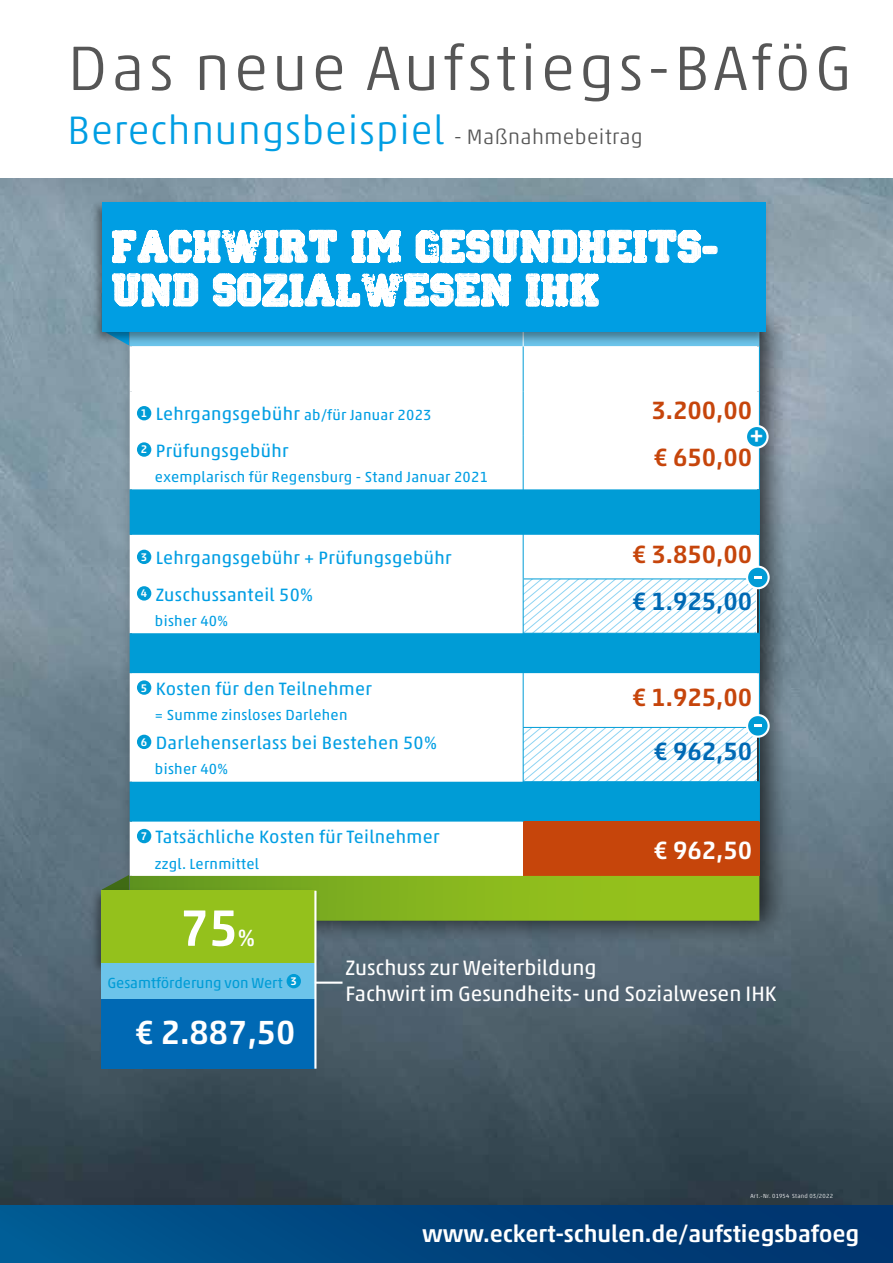
<style>
.page{position:relative;width:893px;height:1263px;background:#fff}
.page>*{position:absolute;margin:0;border:0;box-sizing:border-box;transform-origin:0 0}
.t1{font:300 63.6px "Akko Pro";letter-spacing:.06em;color:#565656}
.t2{font:500 51.9px "Akko Pro";color:#fff}
.t3{font:300 40.35px "Akko Pro";letter-spacing:.02em;color:#009ee3}
.t4{font:500 33.9px "Akko Pro";color:#fff}
.t5{font:33.45px/43.5px "Colleged";color:#fff}
.t6{font:500 25.35px "Akko Pro";color:#c6450b}
.t7{font:500 25.35px "Akko Pro";color:#0069b4}
.t8{font:500 25.35px "Akko Pro";color:#fff}
.t9{font:500 23.85px "Akko Pro";letter-spacing:-.005em;color:#fff}
.t10{font:21.15px/25.5px "Akko Pro";color:#fff}
.t11{font:18.15px "Akko Pro";letter-spacing:.02em;color:#009ee3}
.t12{font:14.85px "Akko Pro";letter-spacing:.02em;color:#009ee3}
.t13{font:14.85px "Akko Pro";color:#009cd6}
.t14{font:300 6px "Akko Pro";letter-spacing:.045em;color:#fff}
.s1{font-size:21.15px;color:#565656}
.s2{font-size:18.15px}
.s3{font-size:23.85px}
</style>
<div class="page">
<img style="left:0;top:179px;width:893px;height:1026px">
<div style="left:0;top:1205px;width:893px;height:58px;background:linear-gradient(to right,#005992,#00306a)"></div>
<div style="left:119px;top:299px;width:672px;height:646px;background:#000;opacity:.75"></div>
<svg style="left:130px;top:391px;width:629px;height:484px"></svg>
<svg style="left:130px;top:489px;width:629px;height:333px"></svg>
<div style="left:523px;top:822px;width:236px;height:54px;background:#c6450b"></div>
<hr style="left:523px;top:391px;width:1px;height:44px;background:#009cd6">
<hr style="left:523px;top:435px;width:1px;height:54px;background:#009cd6">
<hr style="left:523px;top:489px;width:1px;height:46px;background:#009cd6">
<hr style="left:523px;top:633px;width:1px;height:40px;background:#009cd6">
<hr style="left:523px;top:782px;width:1px;height:40px;background:#009cd6">
<hr style="left:759px;top:346px;width:1px;height:45px;background:#009cd6">
<hr style="left:759px;top:391px;width:1px;height:44px;background:#009cd6">
<hr style="left:759px;top:435px;width:1px;height:54px;background:#009cd6">
<hr style="left:759px;top:489px;width:1px;height:46px;background:#009cd6">
<hr style="left:759px;top:535px;width:1px;height:43px;background:#009cd6">
<hr style="left:759px;top:633px;width:1px;height:40px;background:#009cd6">
<hr style="left:759px;top:673px;width:1px;height:54px;background:#009cd6">
<hr style="left:759px;top:782px;width:1px;height:40px;background:#009cd6">
<hr style="left:523px;top:781px;width:237px;height:1px;background:#009cd6">
<hr style="left:523px;top:633px;width:237px;height:1px;background:#009cd6">
<hr style="left:523px;top:535px;width:1px;height:43px;background:#009cd6">
<hr style="left:523px;top:673px;width:1px;height:54px;background:#009cd6">
<div style="left:137px;top:406px;width:14px;height:14px;background:#009cd6;border-radius:50%"></div>
<div style="left:137px;top:442px;width:14px;height:15px;background:#009cd6;border-radius:50%"></div>
<div style="left:137px;top:550px;width:14px;height:14px;background:#009cd6;border-radius:50%"></div>
<div style="left:137px;top:586px;width:14px;height:15px;background:#009cd6;border-radius:50%"></div>
<div style="left:137px;top:680px;width:14px;height:15px;background:#009cd6;border-radius:50%"></div>
<div style="left:137px;top:735px;width:14px;height:14px;background:#009cd6;border-radius:50%"></div>
<div style="left:137px;top:829px;width:14px;height:14px;background:#009cd6;border-radius:50%"></div>
<div style="left:90px;top:199px;width:680px;height:146px;background:#000;opacity:.39"></div>
<div style="left:102px;top:202px;width:663px;height:130px;background:#009ee3"></div>
<svg style="left:112px;top:229px;width:225px;height:34px"></svg>
<svg style="left:352px;top:230px;width:49px;height:33px"></svg>
<svg style="left:416px;top:229px;width:301px;height:34px"></svg>
<svg style="left:102px;top:273px;width:657px;height:118px"></svg>
<svg style="left:102px;top:875px;width:657px;height:50px;background:#84ae25"></svg>
<div style="left:89px;top:887px;width:232px;height:89px;background:#000;opacity:.39"></div>
<div style="left:101px;top:891px;width:215px;height:72px;background:#94c11c"></div>
<svg style="left:746px;top:426px;width:22px;height:22px"></svg>
<div style="left:745px;top:425px;width:24px;height:24px;border:2px solid #fff;border-radius:50%"></div>
<svg style="left:747px;top:715px;width:22px;height:22px"></svg>
<div style="left:746px;top:714px;width:24px;height:24px;border:2px solid #fff;border-radius:50%"></div>
<svg style="left:522px;top:724px;width:240px;height:57px"></svg>
<div style="left:747px;top:567px;width:22px;height:21px;background:#009cd6;border-radius:50%"></div>
<div style="left:746px;top:566px;width:24px;height:23px;border:2px solid #fff;border-radius:50%"></div>
<svg style="left:522px;top:576px;width:240px;height:57px"></svg>
<div style="left:101px;top:963px;width:215px;height:36px;background:#6cc4ea"></div>
<div style="left:287px;top:974px;width:14px;height:14px;background:#009cd6;border-radius:50%"></div>
<div style="left:101px;top:999px;width:215px;height:70px;background:#0069b4"></div>
<hr style="left:314px;top:891px;width:2px;height:178px;background:#fff">
<hr style="left:315px;top:981px;width:27px;height:3px;background:#fff">
<h1 class="t1" style="left:68px;top:30px;width:786px">Das neue Aufstiegs-BAföG</h1>
<h3 class="t3" style="left:68px;top:106px;width:577px">Berechnungsbeispiel <span class="s1">- Maßnahmebeitrag</span></h3>
<h3 class="t5" style="left:111px;top:225px;width:608px">FACHWIRT IM GESUNDHEITS-<br>UND SOZIALWESEN IHK</h3>
<p class="t12" style="left:141px;top:406px;width:292px"><sup>1</sup> <span class="s2">Lehrgangsgebühr</span> ab/für Januar 2023</p>
<h3 class="t6" style="left:651px;top:395px;width:102px">3.200,00</h3>
<p class="t11" style="left:141px;top:439px;width:149px"><sup>2</sup> Prüfungsgebühr</p>
<p class="t12" style="left:155px;top:468px;width:335px">exemplarisch für Regensburg - Stand Januar 2021</p>
<h3 class="t8" style="left:750px;top:419px;width:16px">+</h3>
<h3 class="t6" style="left:654px;top:442px;width:100px">€ 650,00</h3>
<p class="t11" style="left:141px;top:547px;width:312px"><sup>3</sup> Lehrgangsgebühr + Prüfungsgebühr</p>
<h3 class="t6" style="left:632px;top:539px;width:122px">€ 3.850,00</h3>
<p class="t11" style="left:141px;top:583px;width:174px"><sup>4</sup> Zuschussanteil 50%</p>
<p class="t12" style="left:155px;top:612px;width:75px">bisher 40%</p>
<h3 class="t7" style="left:632px;top:586px;width:122px">€ 1.925,00</h3>
<p class="t11" style="left:141px;top:677px;width:232px"><sup>5</sup> Kosten für den Teilnehmer</p>
<p class="t12" style="left:155px;top:706px;width:194px">= Summe zinsloses Darlehen</p>
<p class="t11" style="left:141px;top:732px;width:298px"><sup>6</sup> Darlehenserlass bei Bestehen 50%</p>
<p class="t12" style="left:155px;top:760px;width:75px">bisher 40%</p>
<p class="t11" style="left:141px;top:826px;width:300px"><sup>7</sup> Tatsächliche Kosten für Teilnehmer</p>
<p class="t12" style="left:155px;top:854px;width:106px">zzgl. Lernmittel</p>
<h2 class="t2" style="left:180px;top:896px;width:77px">75<span class="s3">%</span></h2>
<h3 class="t6" style="left:632px;top:681px;width:122px">€ 1.925,00</h3>
<h3 class="t7" style="left:654px;top:735px;width:100px">€ 962,50</h3>
<h3 class="t8" style="left:654px;top:835px;width:100px">€ 962,50</h3>
<p class="t13" style="left:107px;top:974px;width:191px">Gesamtförderung von Wert <sup>3</sup></p>
<h3 class="t4" style="left:135px;top:1012px;width:162px">€ 2.887,50</h3>
<p class="t10" style="left:346px;top:955px;width:432px">Zuschuss zur Weiterbildung<br>Fachwirt im Gesundheits- und Sozialwesen IHK</p>
<p class="t14" style="left:750px;top:1192px;width:84px">Art.-Nr. 01954 Stand 03/2022</p>
<h3 class="t9" style="left:422px;top:1219px;width:439px">www.eckert-schulen.de/aufstiegsbafoeg</h3>
</div>
